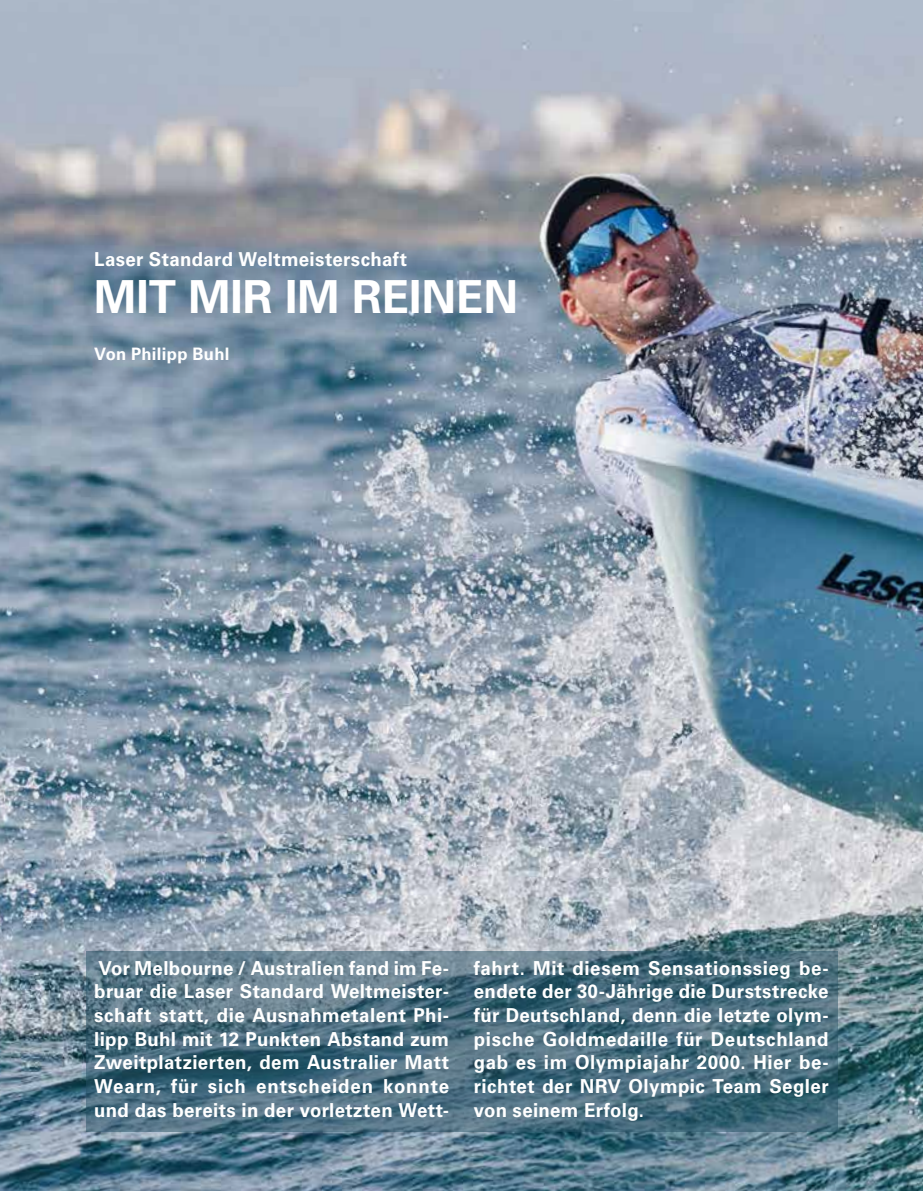
<style>
.page{position:relative;width:923px;height:1191px;background:#fff}
.page>*{position:absolute;margin:0;border:0;box-sizing:border-box;transform-origin:0 0}
.t1{font:700 45.5px "Univers LT Std";color:#fff}
.t2{font:700 19.25px/23.6px "Univers LT Std";letter-spacing:.02em;color:#fff;text-align:justify}
.t3{font:700 17.15px "Univers LT Std";letter-spacing:.02em;color:#fff}
</style>
<div class="page">
<img style="left:0;top:0;width:923px;height:1191px">
<svg style="left:86px;top:951px;width:751px;height:180px;background:#4b6e7e"></svg>
<p class="t2" style="left:94px;top:247px;width:314px">Laser Standard Weltmeisterschaft</p>
<h1 class="t1" style="left:94px;top:270px;width:425px">MIT MIR IM REINEN</h1>
<p class="t3" style="left:94px;top:344px;width:137px">Von Philipp Buhl</p>
<p class="t2" style="left:94px;top:956px;width:356px">Vor Melbourne / Australien fand im Fe&shy;bruar die Laser Standard Weltmeister&shy;schaft statt, die Ausnahmetalent Phi&shy;lipp Buhl mit 12 Punkten Abstand zum Zweitplatzierten, dem Australier Matt Wearn, für sich entscheiden konnte und das bereits in der vorletzten Wett-</p>
<p class="t2" style="left:474px;top:956px;width:356px">fahrt. Mit diesem Sensationssieg be&shy;endete der 30-Jährige die Durststrecke für Deutschland, denn die letzte olym&shy;pische Goldmedaille für Deutschland gab es im Olympiajahr 2000. Hier be&shy;richtet der NRV Olympic Team Segler von seinem Erfolg.</p>
</div>
